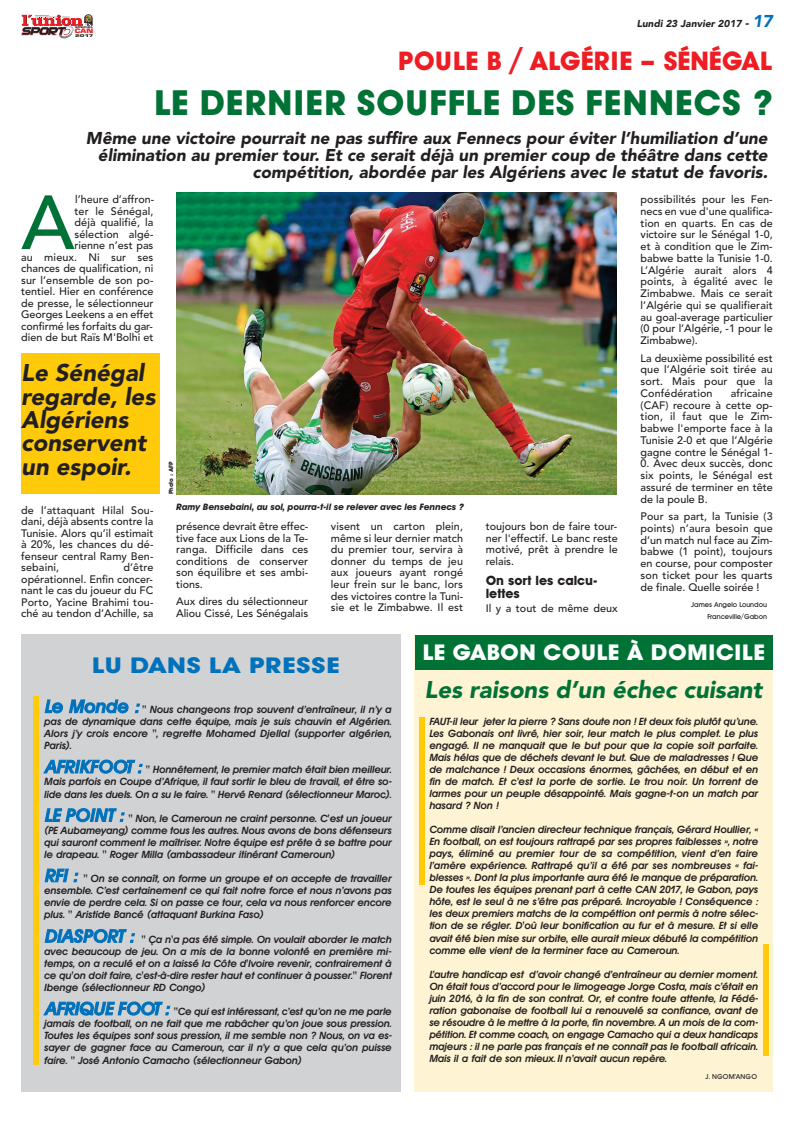
<style>
.page{position:relative;width:794px;height:1129px;background:#fff}
.page>*{position:absolute;margin:0;border:0;box-sizing:border-box;transform-origin:0 0}
.t1{font:500 75.8px "Avenir";color:#007236}
.t2{font:700 35px "Avant Garde BQ";letter-spacing:.02em;color:#007236}
.t3{font:700 26px "Avant Garde BQ";color:#ee1d23}
.t4{font:italic 900 24px/23.4px "Avenir";color:#231f20}
.t5{font:italic 900 24px "Avenir";color:#007236}
.t6{font:700 22px "Avant Garde BQ";letter-spacing:.02em;color:#fff;scale:1.05 1}
.t7{font:700 22px "Avant Garde BQ";letter-spacing:.02em;color:#0072bc;scale:1.2 1}
.t8{font:italic 900 17px/17px "Avenir";color:#231f20;text-align:right}
.t9{font:700 13px/12px "Avant Garde BQ";color:#231f20}
.t10{font:500 10.8px/11.5px "Avenir";color:#231f20;text-align:justify}
.t11{font:italic 600 10.2px/12px "Avant Garde BQ";color:#231f20;text-align:justify}
.t12{font:italic 900 10px "Avenir";letter-spacing:.005em;color:#231f20}
.t13{font:italic 700 9px "Avant Garde BQ";color:#231f20}
.t14{font:500 7px/12.2px "Avant Garde BQ";color:#231f20;text-align:right}
.t15{font:500 7px "Avant Garde BQ";letter-spacing:.02em;color:#231f20}
.t16{font:700 6px "Avant Garde BQ";color:#231f20}
.t17{font:700 6px "Eurostile";color:#ee1d23;scale:1.3 1}
.t18{font:700 3.7px "Eurostile";color:#231f20;scale:1.76 1}
.t19{font:700 2.4px "Eurostile";letter-spacing:.02em;color:#231f20;scale:1.63 1}
.t20{font:700 1.7px "Futura";color:#ee1d23}
.s1{font-size:12px}
.s2{font-size:17px;color:#0072bc}
.s3{font-size:18px;color:#0072bc}
</style>
<div class="page">
<svg style="left:21px;top:14px;width:72px;height:24px"></svg>
<img style="left:177px;top:192px;width:439px;height:303px">
<div style="left:21px;top:353px;width:139px;height:140px;background:#feca0a"></div>
<div style="left:21px;top:634px;width:379px;height:457px;background:#d1d2d4"></div>
<div style="left:33px;top:695px;width:5px;height:369px;background:#feca0a"></div>
<div style="left:414px;top:635px;width:358px;height:456px;background:#fef3d2"></div>
<div style="left:415px;top:635px;width:357px;height:35px;background:#007236"></div>
<div style="left:763px;top:944px;width:6px;height:111px;background:#feca0a"></div>
<div style="left:419px;top:717px;width:6px;height:167px;background:#feca0a"></div>
<p class="t20" style="left:35px;top:15px;width:15px">www.lunion.ga</p>
<p class="t19" style="left:75px;top:26px;width:12px">SPECIAL</p>
<p class="t17" style="left:75px;top:29px;width:16px">CAN</p>
<p class="t18" style="left:75px;top:34px;width:12px">2017</p>
<p class="t12" style="left:637px;top:19px;width:137px">Lundi 23 Janvier 2017 <span class="s1">-</span> <span class="s2">17</span></p>
<h3 class="t3" style="left:398px;top:46px;width:376px">POULE B / ALGÉRIE – SÉNÉGAL</h3>
<h2 class="t2" style="left:154px;top:83px;width:619px">LE DERNIER SOUFFLE DES FENNECS ?</h2>
<h3 class="t8" style="left:86px;top:131px;width:683px">Même une victoire pourrait ne pas suffire aux Fennecs pour éviter l’humiliation d’une élimination au premier tour. Et ce serait déjà un premier coup de théâtre dans cette compétition, abordée par les Algériens avec le statut de favoris.</h3>
<p class="t10" style="left:21px;top:194px;width:134px;text-align:right">l’heure d’affron-<br>ter le Sénégal,<br>déjà qualifié, la<br>sélection algé-<br>rienne n’est pas<br>au mieux. Ni sur ses chances de qualification, ni sur l’ensemble de son po&shy;tentiel. Hier en conférence de presse, le sélectionneur<br>Georges Leekens a en effet confirmé les forfaits du gar&shy;dien de but Raïs M'Bolhi et</p>
<h1 class="t1" style="left:21px;top:192px;width:55px">A</h1>
<h3 class="t4" style="left:21px;top:363px;width:136px">Le Sénégal regarde, les<br>Algériens conservent un espoir.</h3>
<p class="t10" style="left:21px;top:505px;width:134px">de l’attaquant Hilal Sou&shy;dani, déjà absents contre la Tunisie. Alors qu’il estimait à 20%, les chances du dé&shy;fenseur central Ramy Ben&shy;sebaini,</p>
<p class="t10" style="left:21px;top:562px;width:134px;text-indent:102px">d’être opérationnel. Enfin concer&shy;nant le cas du joueur du FC Porto, Yacine Brahimi tou&shy;ché au tendon d’Achille, sa</p>
<p class="t16" style="left:168px;top:494px;width:34px;rotate:-90deg">Photo : AFP</p>
<p class="t13" style="left:176px;top:502px;width:289px">Ramy Bensebaini, au sol, pourra-t-il se relever avec les Fennecs ?</p>
<p class="t10" style="left:176px;top:521px;width:134px">présence devrait être effec&shy;tive face aux Lions de la Te&shy;ranga. Difficile dans ces conditions de conserver son équilibre et ses ambi&shy;tions.</p>
<p class="t10" style="left:176px;top:596px;width:134px">Aux dires du sélectionneur<br>Aliou Cissé, Les Sénégalais</p>
<p class="t10" style="left:331px;top:521px;width:134px">visent un carton plein, même si leur dernier match du premier tour, servira à donner du temps de jeu aux joueurs ayant rongé leur frein sur le banc, lors des victoires contre la Tuni&shy;sie et le Zimbabwe. Il est</p>
<p class="t10" style="left:486px;top:521px;width:134px">toujours bon de faire tour&shy;ner l'effectif. Le banc reste motivé, prêt à prendre le relais.</p>
<p class="t9" style="left:486px;top:574px;width:113px">On sort les calcu&shy;lettes</p>
<p class="t10" style="left:486px;top:603px;width:134px">Il y a tout de même deux</p>
<p class="t10" style="left:640px;top:194px;width:134px">possibilités pour les Fen&shy;necs en vue d'une qualifica&shy;tion en quarts. En cas de victoire sur le Sénégal 1-0, et à condition que le Zim&shy;babwe batte la Tunisie 1-0.<br>L’Algérie aurait alors 4 points, à égalité avec le Zimbabwe. Mais ce serait l’Algérie qui se qualifierait au goal-average particulier (0 pour l’Algérie, -1 pour le Zimbabwe).</p>
<p class="t10" style="left:640px;top:353px;width:134px">La deuxième possibilité est que l’Algérie soit tirée au sort. Mais pour que la Confédération</p>
<p class="t10" style="left:640px;top:388px;width:134px;text-indent:90px">africaine (CAF) recoure à cette op&shy;tion, il faut que le Zim&shy;babwe l'emporte face à la Tunisie 2-0 et que l’Algérie gagne contre le Sénégal 1-</p>
<p class="t10" style="left:640px;top:458px;width:134px">0. Avec deux succès, donc six points, le Sénégal est assuré de terminer en tête de la poule B.</p>
<p class="t10" style="left:640px;top:511px;width:134px">Pour sa part, la Tunisie (3 points) n’aura besoin que d’un match nul face au Zim&shy;babwe (1 point), toujours en course, pour composter son ticket pour les quarts de finale. Quelle soirée !</p>
<p class="t14" style="left:691px;top:597px;width:78px">James Angelo Loundou<br>Franceville/Gabon</p>
<h3 class="t7" style="left:92px;top:652px;width:208px">LU DANS LA PRESSE</h3>
<p class="t11" style="left:44px;top:703px;width:349px"><span class="s3">Le Monde :</span> " Nous changeons trop souvent d’entraîneur, il n’y a pas de dynamique dans cette équipe, mais je suis chauvin et Algérien.<br>Alors j’y crois encore ", regrette Mohamed Djellal (supporter algérien, Paris).</p>
<p class="t11" style="left:44px;top:763px;width:349px"><span class="s3">AFRIKFOOT :</span> " Honnêtement, le premier match était bien meilleur.<br>Mais parfois en Coupe d’Afrique, il faut sortir le bleu de travail, et être so&shy;lide dans les duels. On a su le faire. " Hervé Renard (sélectionneur Maroc).</p>
<p class="t11" style="left:44px;top:811px;width:349px"><span class="s3">LE POINT :</span> " Non, le Cameroun ne craint personne. C'est un joueur (PE Aubameyang) comme tous les autres. Nous avons de bons défenseurs qui sauront comment le maîtriser. Notre équipe est prête à se battre pour le drapeau. " Roger Milla (ambassadeur itinérant Cameroun)</p>
<p class="t11" style="left:44px;top:872px;width:349px"><span class="s3">RFI :</span> " On se connaît, on forme un groupe et on accepte de travailler ensemble. C’est certainement ce qui fait notre force et nous n’avons pas envie de perdre cela. Si on passe ce tour, cela va nous renforcer encore plus. " Aristide Bancé (attaquant Burkina Faso)</p>
<p class="t11" style="left:44px;top:932px;width:349px"><span class="s3">DIASPORT :</span> " Ça n'a pas été simple. On voulait aborder le match avec beaucoup de jeu. On a mis de la bonne volonté en première mi&shy;temps, on a reculé et on a laissé la Côte d'Ivoire revenir, contrairement à ce qu'on doit faire, c'est-à-dire rester haut et continuer à pousser." Florent Ibenge (sélectionneur RD Congo)</p>
<p class="t11" style="left:44px;top:1005px;width:349px"><span class="s3">AFRIQUE FOOT :</span> "Ce qui est intéressant, c’est qu’on ne me parle jamais de football, on ne fait que me rabâcher qu’on joue sous pression.<br>Toutes les équipes sont sous pression, il me semble non ? Nous, on va es&shy;sayer de gagner face au Cameroun, car il n’y a que cela qu’on puisse faire. " José Antonio Camacho (sélectionneur Gabon)</p>
<h3 class="t6" style="left:423px;top:639px;width:327px">LE GABON COULE À DOMICILE</h3>
<h3 class="t5" style="left:424px;top:679px;width:339px">Les raisons d’un échec cuisant</h3>
<p class="t11" style="left:429px;top:715px;width:330px">FAUT-il leur jeter la pierre ? Sans doute non ! Et deux fois plutôt qu’une.<br>Les Gabonais ont livré, hier soir, leur match le plus complet. Le plus engagé. Il ne manquait que le but pour que la copie soit parfaite.<br>Mais hélas que de déchets devant le but. Que de maladresses ! Que de malchance ! Deux occasions énormes, gâchées, en début et en fin de match. Et c’est la porte de sortie. Le trou noir. Un torrent de larmes pour un peuple désappointé. Mais gagne-t-on un match par hasard ? Non !</p>
<p class="t11" style="left:429px;top:823px;width:331px">Comme disait l’ancien directeur technique français, Gérard Houllier, « En football, on est toujours rattrapé par ses propres faiblesses », notre pays, éliminé au premier tour de sa compétition, vient d’en faire l’amère expérience. Rattrapé qu’il a été par ses nombreuses « fai&shy;blesses ». Dont la plus importante aura été le manque de préparation.<br>De toutes les équipes prenant part à cette CAN 2017, le Gabon, pays hôte, est le seul à ne s’être pas préparé. Incroyable ! Conséquence : les deux premiers matchs de la compéttion ont permis à notre sélec&shy;tion de se régler. D'où leur bonification au fur et à mesure. Et si elle avait été bien mise sur orbite, elle aurait mieux débuté la compétition comme elle vient de la terminer face au Cameroun.</p>
<p class="t11" style="left:429px;top:967px;width:331px">L’autre handicap est d’avoir changé d’entraîneur au dernier moment.<br>On était tous d’accord pour le limogeage Jorge Costa, mais c’était en juin 2016, à la fin de son contrat. Or, et contre toute attente, la Fédé&shy;ration gabonaise de football lui a renouvelé sa confiance, avant de se résoudre à le mettre à la porte, fin novembre. A un mois de la com&shy;pétition. Et comme coach, on engage Camacho qui a deux handicaps majeurs : il ne parle pas français et ne connaît pas le football africain.<br>Mais il a fait de son mieux. Il n’avait aucun repère.</p>
<p class="t15" style="left:705px;top:1072px;width:53px">J. NGOM’ANGO</p>
</div>
